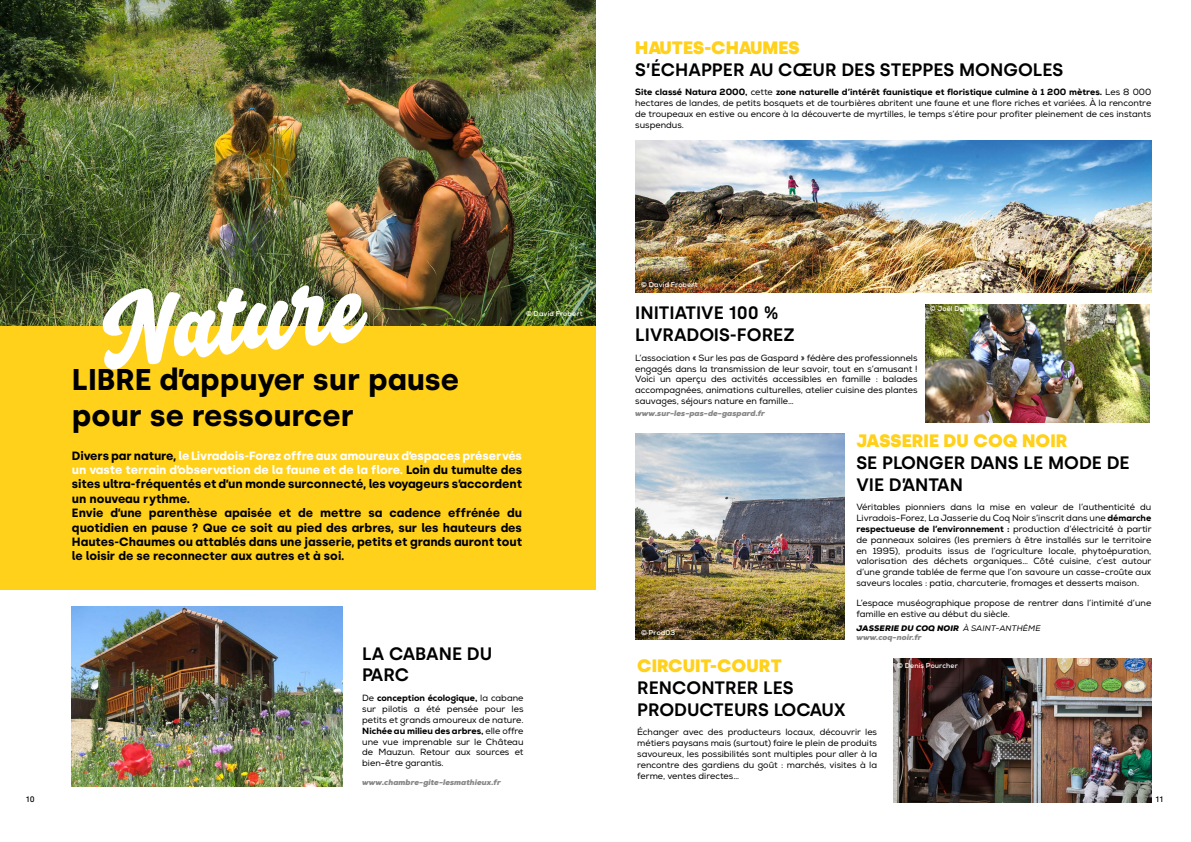
<style>
.page{position:relative;width:1191px;height:842px;background:#fff}
.page>*{position:absolute;margin:0;border:0;box-sizing:border-box;transform-origin:0 0}
.t1{font:100px "Salty 1";color:#fff}
.t2{font:700 30px/36px "Silka";color:#000}
.t3{font:600 18px/21.6px "Silka";color:#000}
.t4{font:900 18px "Silka";color:#ffd11b}
.t5{font:700 12px/14.4px "Silka";color:#000}
.t6{font:9px/10.8px "Nexa";color:#000;text-align:justify}
.t7{font:italic 900 8px "Nexa";color:#878787}
.t8{font:italic 900 8px/9.6px "Nexa";letter-spacing:.005em;color:#000}
.t9{font:500 8px "Silka";color:#000}
.t10{font:700 7px "Nexa";letter-spacing:.02em;color:#fff}
.s1{font-weight:800}
.s2{color:#fff}
.s3{font-weight:400}
.s4{color:#878787}
</style>
<div class="page">
<img style="left:635px;top:434px;width:210px;height:205px">
<img style="left:72px;top:607px;width:270px;height:180px">
<div style="left:0;top:268px;width:595px;height:322px;background:#ffd11b"></div>
<img style="left:0;top:0;width:595px;height:325px">
<img style="left:635px;top:141px;width:516px;height:152px">
<img style="left:893px;top:659px;width:258px;height:143px">
<img style="left:925px;top:304px;width:224px;height:119px">
<h3 class="t4" style="left:635px;top:37px;width:166px">HAUTES-CHAUMES</h3>
<h3 class="t3" style="left:635px;top:59px;width:430px">S’ÉCHAPPER AU CŒUR DES STEPPES MONGOLES</h3>
<p class="t6" style="left:635px;top:87px;width:517px"><span class="s1">Site classé Natura 2000,</span> cette <span class="s1">zone naturelle d’intérêt faunistique et floristique culmine à 1 200 mètres.</span> Les 8 000 hectares de landes, de petits bosquets et de tourbières abritent une faune et une flore riches et variées. À la rencontre de troupeaux en estive ou encore à la découverte de myrtilles, le temps s’étire pour profiter pleinement de ces instants suspendus.</p>
<h1 class="t1" style="left:94px;top:269px;width:265px;rotate:-6deg">Nature</h1>
<h2 class="t2" style="left:72px;top:361px;width:388px">LIBRE d’appuyer sur pause pour se ressourcer</h2>
<p class="t10" style="left:526px;top:309px;width:58px">© David Frobert</p>
<p class="t5" style="left:72px;top:448px;width:451px">Divers par nature, <span class="s2">le Livradois-Forez offre aux amoureux d’espaces préservés un vaste terrain d’observation de la faune et de la flore.</span> Loin du tumulte des sites ultra-fréquentés et d’un monde surconnecté, les voyageurs s’accordent un nouveau rythme.<br>Envie d’une parenthèse apaisée et de mettre sa cadence effrénée du quotidien en pause ? Que ce soit au pied des arbres, sur les hauteurs des Hautes-Chaumes ou attablés dans une jasserie, petits et grands auront tout le loisir de se reconnecter aux autres et à soi.</p>
<h3 class="t3" style="left:362px;top:643px;width:132px">LA CABANE DU<br>PARC</h3>
<p class="t6" style="left:362px;top:693px;width:163px">De <span class="s1">conception écologique,</span> la cabane sur pilotis a été pensée pour les petits et grands amoureux de nature.<br><span class="s1">Nichée au milieu des arbres,</span> elle offre une vue imprenable sur le Château de Mauzun. Retour aux sources et bien-être garantis.</p>
<p class="t7" style="left:362px;top:777px;width:140px">www.chambre-gite-lesmathieux.fr</p>
<p class="t10" style="left:641px;top:280px;width:58px">© David Frobert</p>
<h3 class="t3" style="left:635px;top:302px;width:161px">INITIATIVE 100 %<br>LIVRADOIS-FOREZ</h3>
<p class="t6" style="left:635px;top:352px;width:284px">L’association « Sur les pas de Gaspard » fédère des professionnels engagés dans la transmission de leur savoir, tout en s’amusant !<br>Voici un aperçu des activités accessibles en famille : balades accompagnées, animations culturelles, atelier cuisine des plantes sauvages, séjours nature en famille…</p>
<p class="t7" style="left:635px;top:408px;width:131px">www.sur-les-pas-de-gaspard.fr</p>
<p class="t10" style="left:930px;top:304px;width:55px">© Joël Damase</p>
<p class="t10" style="left:641px;top:628px;width:36px">© Prod03</p>
<h3 class="t4" style="left:856px;top:430px;width:213px">JASSERIE DU COQ NOIR</h3>
<h3 class="t3" style="left:856px;top:452px;width:275px">SE PLONGER DANS LE MODE DE<br>VIE D’ANTAN</h3>
<p class="t6" style="left:856px;top:502px;width:297px">Véritables pionniers dans la mise en valeur de l’authenticité du Livradois-Forez, La Jasserie du Coq Noir s’inscrit dans une <span class="s1">démarche respectueuse de l’environnement :</span> production d’électricité à partir de panneaux solaires (les premiers à être installés sur le territoire en 1995), produits issus de l’agriculture locale, phytoépuration, valorisation des déchets organiques… Côté cuisine, c’est autour d’une grande tablée de ferme que l’on savoure un casse-croûte aux saveurs locales : patia, charcuterie, fromages et desserts maison.</p>
<p class="t6" style="left:856px;top:597px;width:296px">L’espace muséographique propose de rentrer dans l’intimité d’une famille en estive au début du siècle.</p>
<p class="t8" style="left:856px;top:623px;width:186px">JASSERIE DU COQ NOIR <span class="s3">À SAINT-ANTHÈME </span><span class="s4">www.coq-noir.fr</span></p>
<h3 class="t4" style="left:637px;top:655px;width:146px">CIRCUIT-COURT</h3>
<h3 class="t3" style="left:637px;top:677px;width:210px">RENCONTRER LES<br>PRODUCTEURS LOCAUX</h3>
<p class="t6" style="left:637px;top:727px;width:241px">Échanger avec des producteurs locaux, découvrir les métiers paysans mais (surtout) faire le plein de produits savoureux, les possibilités sont multiples pour aller à la rencontre des gardiens du goût : marchés, visites à la ferme, ventes directes…</p>
<p class="t10" style="left:897px;top:661px;width:62px">© Denis Pourcher</p>
<p class="t9" style="left:26px;top:795px;width:10px">10</p>
<p class="t9" style="left:1155px;top:795px;width:9px">11</p>
</div>
